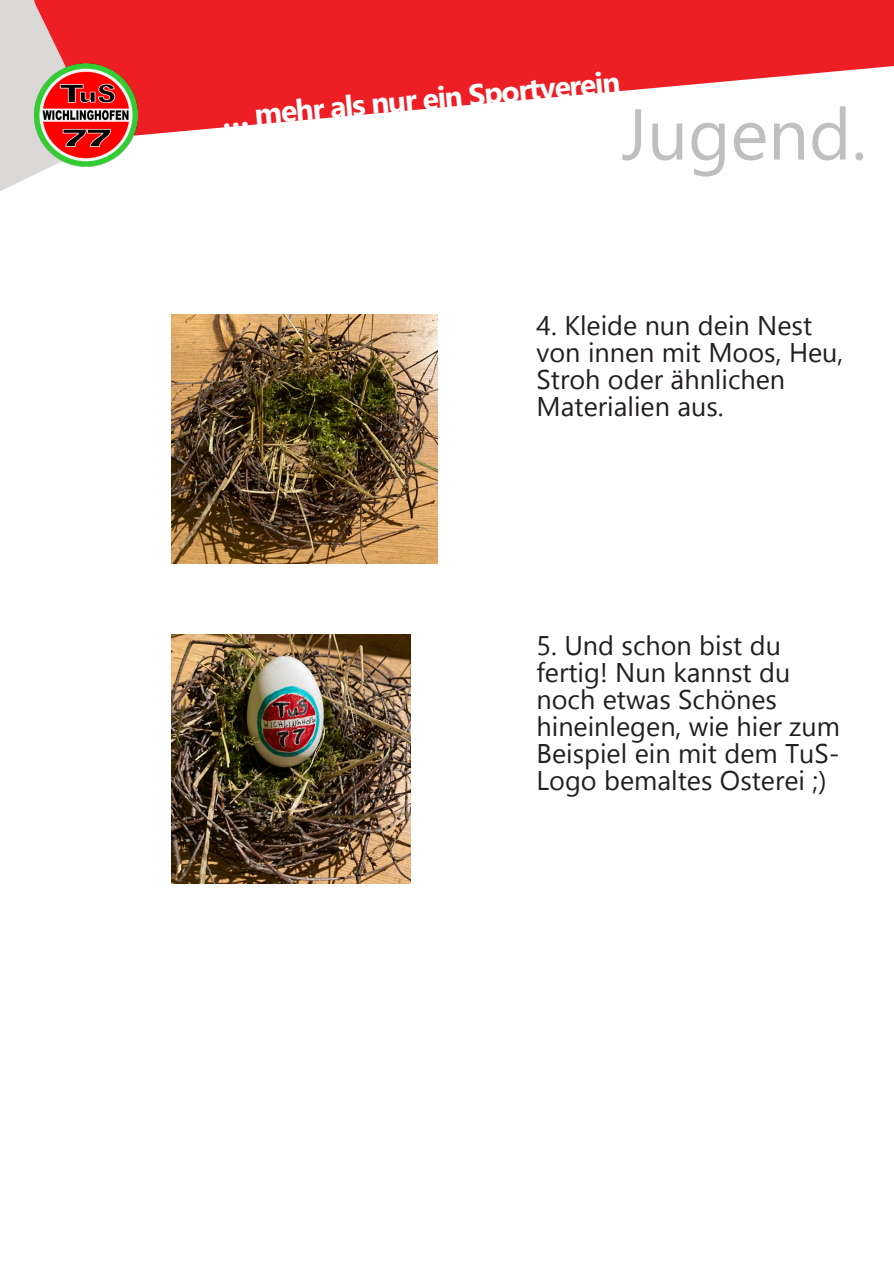
<style>
.page{position:relative;width:894px;height:1263px;background:#fff}
.page>*{position:absolute;margin:0;border:0;box-sizing:border-box;transform-origin:0 0}
.t1{font:72px "Gadugi";color:#bfbfbf}
.t2{font:700 30px "Gadugi";color:#fff}
.t3{font:27px/27px "Gadugi";color:#231f20}
</style>
<div class="page">
<svg style="left:102px;top:0;width:791px;height:136px;fill:#ed1e24"></svg>
<svg style="left:0;top:0;width:102px;height:191px;background:#e4adad"></svg>
<img style="left:35px;top:64px;width:102px;height:103px">
<img style="left:171px;top:315px;width:266px;height:249px">
<img style="left:171px;top:635px;width:239px;height:249px">
<p class="t2" style="left:220px;top:105px;width:401px;rotate:-5deg">… mehr als nur ein Sportverein</p>
<h1 class="t1" style="left:621px;top:107px;width:247px">Jugend.</h1>
<p class="t3" style="left:536px;top:314px;width:308px">4. Kleide nun dein Nest von innen mit Moos, Heu,<br>Stroh oder ähnlichen<br>Materialien aus.</p>
<p class="t3" style="left:536px;top:634px;width:305px">5. Und schon bist du fertig! Nun kannst du noch etwas Schönes hineinlegen, wie hier zum<br>Beispiel ein mit dem TuS-<br>Logo bemaltes Osterei ;)</p>
</div>
